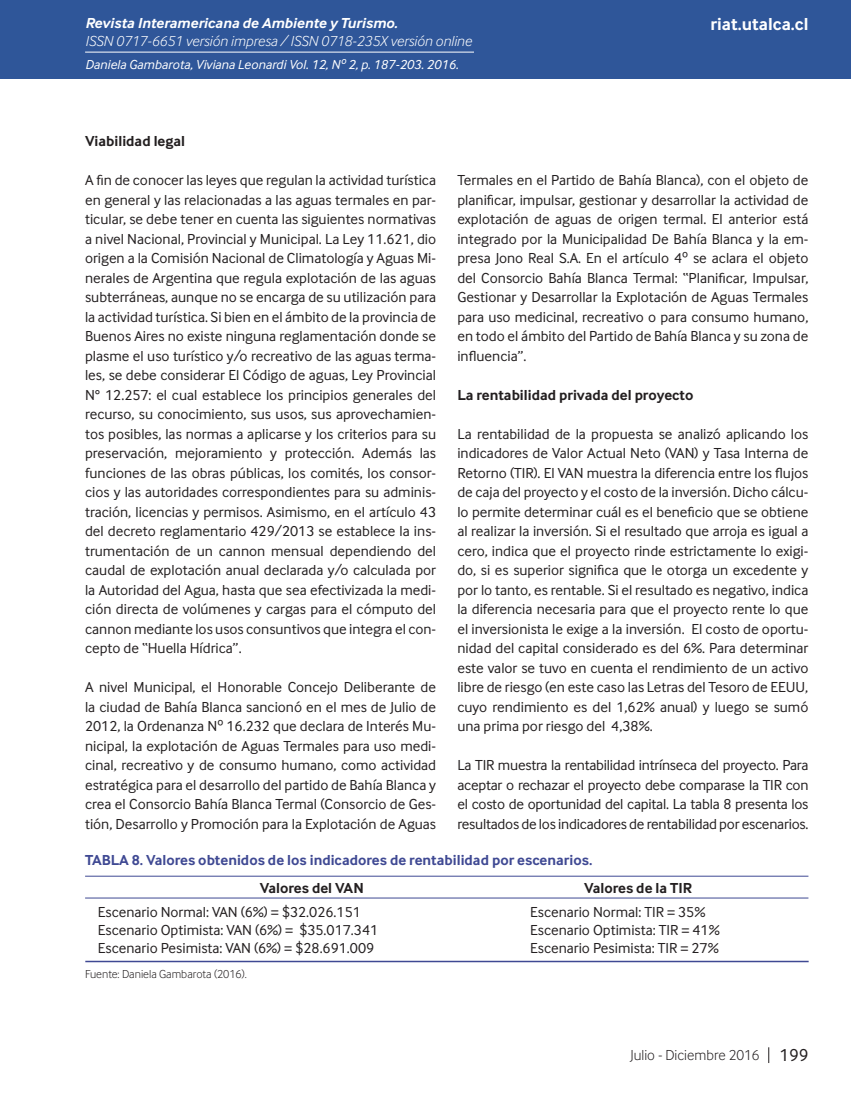
<style>
.page{position:relative;width:851px;height:1106px;background:#fff}
.page>*{position:absolute;margin:0;border:0;box-sizing:border-box;transform-origin:0 0}
.t1{font:700 18px "Inter Face";color:#fff}
.Cuerpo_de_Texto{font:15px/19.5px "Inter Face";color:#231f20;text-align:justify}
.Cuerpo_de_Texto-2{font:700 15px "Inter Face";color:#231f20}
.TABLA_001{font:700 15px "Inter Face";color:#3f4993}
.t2{font:italic 300 15px "Inter Face";color:#fff}
.t3{font:italic 700 15px "Inter Face";color:#fff}
.t4{font:300 15px "Inter Face";color:#231f20}
.Cuño_de_pagina{font:italic 13.5px "Inter Face";color:#fff}
.Fuente{font:300 12px "Inter Face";color:#231f20}
.s1{font-weight:400;font-size:18px}
</style>
<div class="page">
<div style="left:0;top:0;width:850px;height:79px;background:#2f5699"></div>
<hr style="left:85px;top:52px;width:389px;height:1px;background:#fff">
<svg style="left:768px;top:1047px;width:1px;height:16px"></svg>
<hr style="left:85px;top:897px;width:723px;height:1px;background:#3f4993">
<hr style="left:85px;top:875px;width:723px;height:1px;background:#3f4993">
<hr style="left:85px;top:960px;width:723px;height:2px;background:#3f4993">
<p class="t3" style="left:85px;top:15px;width:314px">Revista Interamericana de Ambiente y Turismo.</p>
<p class="t2" style="left:85px;top:33px;width:388px">ISSN 0717-6651 versión impresa / ISSN 0718-235X versión online</p>
<p class="Cuño_de_pagina" style="left:85px;top:56px;width:375px">Daniela Gambarota, Viviana Leonardi Vol. 12, Nº 2, p. 187-203. 2016.</p>
<p class="t1" style="left:710px;top:14px;width:99px">riat.utalca.cl</p>
<p class="Cuerpo_de_Texto-2" style="left:85px;top:132px;width:101px">Viabilidad legal</p>
<p class="Cuerpo_de_Texto" style="left:85px;top:170px;width:352px">A fin de conocer las leyes que regulan la actividad turística en general y las relacionadas a las aguas termales en par&shy;ticular, se debe tener en cuenta las siguientes normativas a nivel Nacional, Provincial y Municipal. La Ley 11.621, dio origen a la Comisión Nacional de Climatología y Aguas Mi&shy;nerales de Argentina que regula explotación de las aguas subterráneas, aunque no se encarga de su utilización para la actividad turística. Si bien en el ámbito de la provincia de Buenos Aires no existe ninguna reglamentación donde se plasme el uso turístico y/o recreativo de las aguas terma&shy;les, se debe considerar El Código de aguas, Ley Provincial N° 12.257: el cual establece los principios generales del recurso, su conocimiento, sus usos, sus aprovechamien&shy;tos posibles, las normas a aplicarse y los criterios para su preservación, mejoramiento y protección. Además las funciones de las obras públicas, los comités, los consor&shy;cios y las autoridades correspondientes para su adminis&shy;tración, licencias y permisos. Asimismo, en el artículo 43 del decreto reglamentario 429/2013 se establece la ins&shy;trumentación de un cannon mensual dependiendo del caudal de explotación anual declarada y/o calculada por la Autoridad del Agua, hasta que sea efectivizada la medi&shy;ción directa de volúmenes y cargas para el cómputo del cannon mediante los usos consuntivos que integra el con&shy;cepto de “Huella Hídrica”.</p>
<p class="Cuerpo_de_Texto" style="left:85px;top:677px;width:352px">A nivel Municipal, el Honorable Concejo Deliberante de la ciudad de Bahía Blanca sancionó en el mes de Julio de 2012, la Ordenanza Nº 16.232 que declara de Interés Mu&shy;nicipal, la explotación de Aguas Termales para uso medi&shy;cinal, recreativo y de consumo humano, como actividad estratégica para el desarrollo del partido de Bahía Blanca y crea el Consorcio Bahía Blanca Termal (Consorcio de Ges&shy;tión, Desarrollo y Promoción para la Explotación de Aguas</p>
<p class="Cuerpo_de_Texto" style="left:457px;top:170px;width:352px">Termales en el Partido de Bahía Blanca), con el objeto de planificar, impulsar, gestionar y desarrollar la actividad de explotación de aguas de origen termal. El anterior está integrado por la Municipalidad De Bahía Blanca y la em&shy;presa Jono Real S.A. En el artículo 4º se aclara el objeto del Consorcio Bahía Blanca Termal: “Planificar, Impulsar, Gestionar y Desarrollar la Explotación de Aguas Termales para uso medicinal, recreativo o para consumo humano, en todo el ámbito del Partido de Bahía Blanca y su zona de influencia”.</p>
<p class="Cuerpo_de_Texto-2" style="left:457px;top:386px;width:237px">La rentabilidad privada del proyecto</p>
<p class="Cuerpo_de_Texto" style="left:457px;top:424px;width:352px">La rentabilidad de la propuesta se analizó aplicando los indicadores de Valor Actual Neto (VAN) y Tasa Interna de Retorno (TIR). El VAN muestra la diferencia entre los flujos de caja del proyecto y el costo de la inversión. Dicho cálcu&shy;lo permite determinar cuál es el beneficio que se obtiene al realizar la inversión. Si el resultado que arroja es igual a cero, indica que el proyecto rinde estrictamente lo exigi&shy;do, si es superior significa que le otorga un excedente y por lo tanto, es rentable. Si el resultado es negativo, indica la diferencia necesaria para que el proyecto rente lo que el inversionista le exige a la inversión. El costo de oportu&shy;nidad del capital considerado es del 6%. Para determinar este valor se tuvo en cuenta el rendimiento de un activo libre de riesgo (en este caso las Letras del Tesoro de EEUU, cuyo rendimiento es del 1,62% anual) y luego se sumó una prima por riesgo del 4,38%.</p>
<p class="Cuerpo_de_Texto" style="left:457px;top:755px;width:352px">La TIR muestra la rentabilidad intrínseca del proyecto. Para aceptar o rechazar el proyecto debe comparase la TIR con el costo de oportunidad del capital. La tabla 8 presenta los resultados de los indicadores de rentabilidad por escenarios.</p>
<p class="TABLA_001" style="left:85px;top:851px;width:508px">TABLA 8. Valores obtenidos de los indicadores de rentabilidad por escenarios.</p>
<p class="Cuerpo_de_Texto-2" style="left:260px;top:879px;width:105px">Valores del VAN</p>
<p class="Cuerpo_de_Texto-2" style="left:584px;top:879px;width:109px">Valores de la TIR</p>
<p class="Cuerpo_de_Texto" style="left:98px;top:901px;width:264px">Escenario Normal: VAN (6%) = $32.026.151</p>
<p class="Cuerpo_de_Texto" style="left:530px;top:901px;width:177px">Escenario Normal: TIR = 35%</p>
<p class="Cuerpo_de_Texto" style="left:98px;top:919px;width:282px">Escenario Optimista: VAN (6%) = $35.017.341</p>
<p class="Cuerpo_de_Texto" style="left:530px;top:919px;width:191px">Escenario Optimista: TIR = 41%</p>
<p class="Cuerpo_de_Texto" style="left:98px;top:937px;width:278px">Escenario Pesimista: VAN (6%) = $28.691.009</p>
<p class="Cuerpo_de_Texto" style="left:530px;top:937px;width:190px">Escenario Pesimista: TIR = 27%</p>
<p class="Fuente" style="left:85px;top:967px;width:163px">Fuente: Daniela Gambarota (2016).</p>
<p class="t4" style="left:630px;top:1046px;width:180px">Julio - Diciembre 2016 <span class="s1">199</span></p>
</div>
